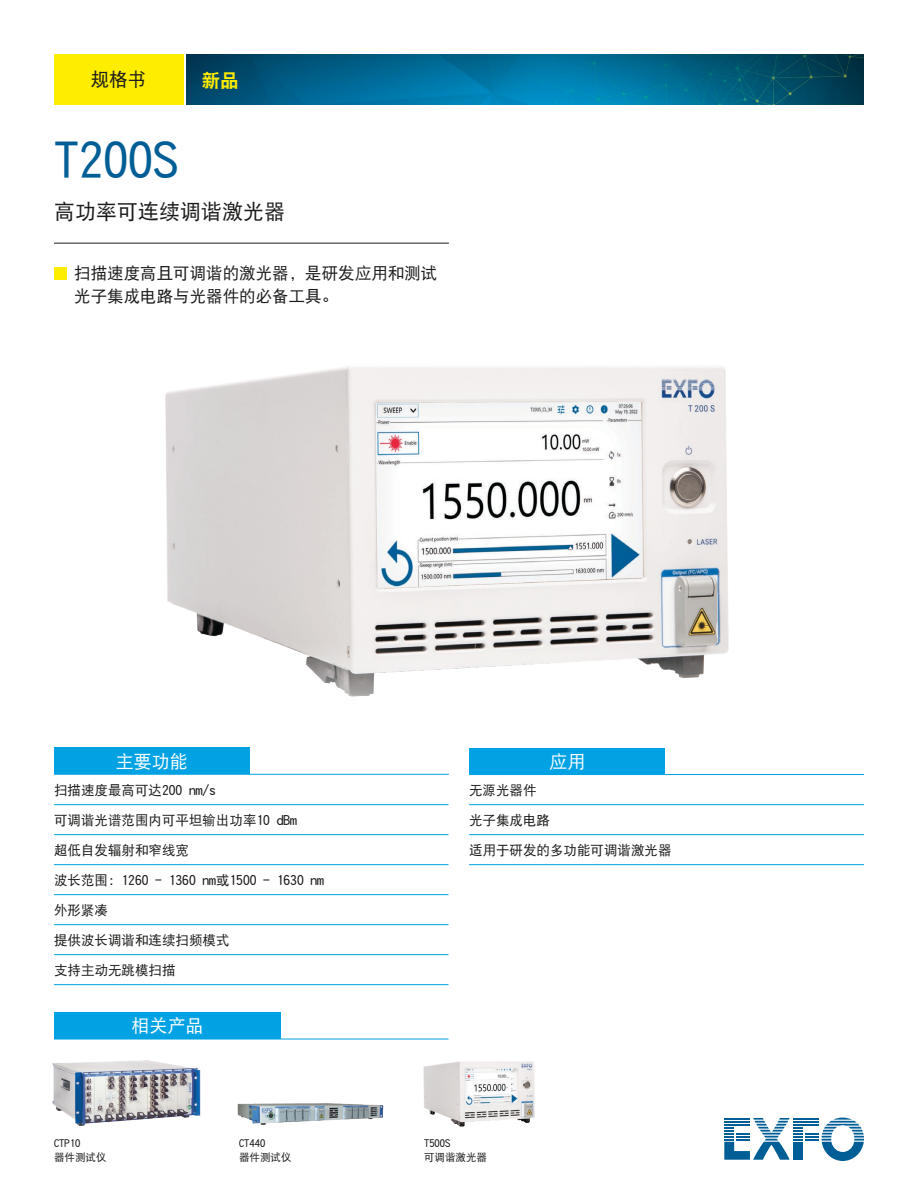
<style>
.page{position:relative;width:918px;height:1188px;background:#fff}
.page>*{position:absolute;margin:0;border:0;box-sizing:border-box;transform-origin:0 0}
.Titre{font:49.5px "DF Hei W5";color:#005e96}
.Sous-titre_1{font:21px "DF Hei W5";color:#1b1b1a}
.t1{font:18.75px "DF Hei W5";color:#1b1b1a}
.t2{font:18.75px "DF Hei W9";color:#ffed00}
.Sous-titre_2{font:18px "DF Hei W5";color:#fff}
.Bande_bleu_-_Texte{font:16.5px/22.5px "DF Hei W5";color:#1b1b1a}
.Key_-_Texte_filet{font:13.5px "DF Hei W5";color:#1b1b1a}
.Complement_-_Texte{font:10.5px/13.5px "DF Hei W5";color:#1b1b1a}
</style>
<div class="page">
<img style="left:187px;top:54px;width:677px;height:51px">
<div style="left:54px;top:54px;width:129px;height:51px;background:#ffed00"></div>
<svg style="left:724px;top:1118px;width:140px;height:43px"></svg>
<hr style="left:724px;top:1124px;width:26px;height:2px;background:#005e96">
<img style="left:165px;top:366px;width:564px;height:331px">
<hr style="left:54px;top:804px;width:395px;height:1px;background:#00a2e4">
<hr style="left:54px;top:834px;width:395px;height:1px;background:#00a2e4">
<hr style="left:54px;top:864px;width:395px;height:1px;background:#00a2e4">
<hr style="left:54px;top:894px;width:395px;height:1px;background:#00a2e4">
<hr style="left:54px;top:924px;width:395px;height:1px;background:#00a2e4">
<hr style="left:54px;top:954px;width:395px;height:1px;background:#00a2e4">
<hr style="left:54px;top:984px;width:395px;height:1px;background:#00a2e4">
<hr style="left:469px;top:804px;width:395px;height:1px;background:#00a2e4">
<hr style="left:469px;top:834px;width:395px;height:1px;background:#00a2e4">
<hr style="left:469px;top:864px;width:395px;height:1px;background:#00a2e4">
<hr style="left:54px;top:243px;width:395px;height:1px;background:#1b1b1a">
<div style="left:54px;top:267px;width:13px;height:13px;background:#ffed00"></div>
<div style="left:469px;top:748px;width:196px;height:27px;background:#00a2e4"></div>
<hr style="left:665px;top:774px;width:199px;height:1px;background:#00a2e4">
<div style="left:54px;top:748px;width:196px;height:26px;background:#00a2e4"></div>
<hr style="left:54px;top:774px;width:196px;height:1px;background:#00a2e4">
<hr style="left:250px;top:774px;width:199px;height:1px;background:#00a2e4">
<div style="left:54px;top:1012px;width:227px;height:27px;background:#00a2e4"></div>
<hr style="left:54px;top:1039px;width:227px;height:1px;background:#00a2e4">
<hr style="left:281px;top:1039px;width:168px;height:1px;background:#00a2e4">
<img style="left:52px;top:1060px;width:149px;height:66px">
<img style="left:423px;top:1061px;width:112px;height:66px">
<img style="left:237px;top:1103px;width:147px;height:22px">
<h3 class="t1" style="left:90px;top:70px;width:58px">规格书</h3>
<p class="Titre" style="left:54px;top:136px;width:125px">T200S</p>
<p class="t2" style="left:201px;top:71px;width:39px">新品</p>
<p class="Sous-titre_1" style="left:54px;top:201px;width:232px">高功率可连续调谐激光器</p>
<p class="Bande_bleu_-_Texte" style="left:74px;top:262px;width:364px">扫描速度高且可调谐的激光器，是研发应用和测试光子集成电路与光器件的必备工具。</p>
<p class="Sous-titre_2" style="left:116px;top:752px;width:73px">主要功能</p>
<p class="Sous-titre_2" style="left:549px;top:752px;width:37px">应用</p>
<p class="Key_-_Texte_filet" style="left:54px;top:783px;width:163px">扫描速度最高可达200 nm/s</p>
<p class="Key_-_Texte_filet" style="left:54px;top:813px;width:244px">可调谐光谱范围内可平坦输出功率10 dBm</p>
<p class="Key_-_Texte_filet" style="left:54px;top:843px;width:136px">超低自发辐射和窄线宽</p>
<p class="Key_-_Texte_filet" style="left:54px;top:873px;width:271px">波长范围：1260 - 1360 nm或1500 - 1630 nm</p>
<p class="Key_-_Texte_filet" style="left:54px;top:903px;width:55px">外形紧凑</p>
<p class="Key_-_Texte_filet" style="left:54px;top:933px;width:177px">提供波长调谐和连续扫频模式</p>
<p class="Key_-_Texte_filet" style="left:54px;top:963px;width:123px">支持主动无跳模扫描</p>
<p class="Sous-titre_2" style="left:131px;top:1017px;width:73px">相关产品</p>
<p class="Key_-_Texte_filet" style="left:469px;top:783px;width:69px">无源光器件</p>
<p class="Key_-_Texte_filet" style="left:469px;top:813px;width:82px">光子集成电路</p>
<p class="Key_-_Texte_filet" style="left:469px;top:843px;width:204px">适用于研发的多功能可调谐激光器</p>
<p class="Complement_-_Texte" style="left:54px;top:1136px;width:54px">CTP10<br>器件测试仪</p>
<p class="Complement_-_Texte" style="left:239px;top:1136px;width:54px">CT440<br>器件测试仪</p>
<p class="Complement_-_Texte" style="left:424px;top:1136px;width:64px">T500S<br>可调谐激光器</p>
</div>
